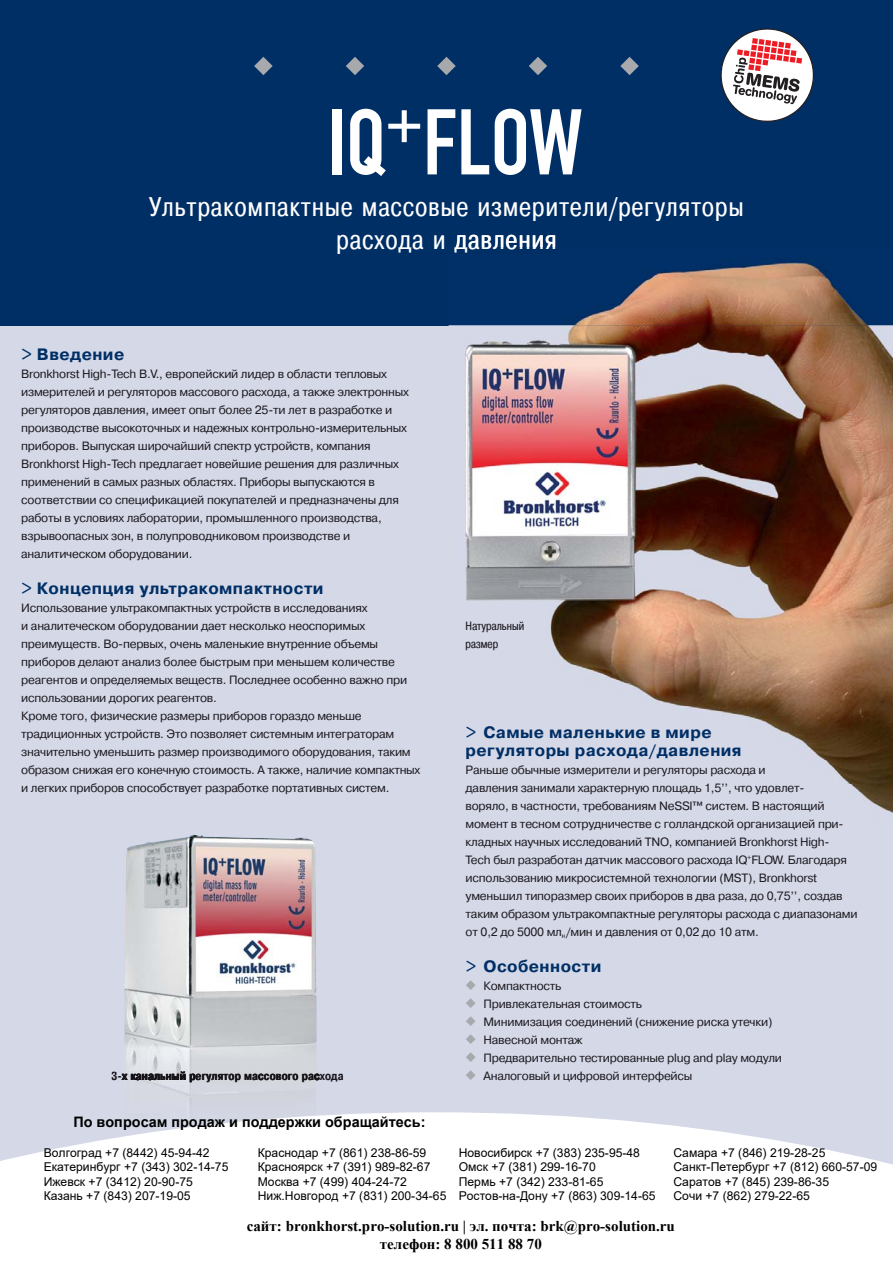
<style>
.page{position:relative;width:893px;height:1263px;background:#fff}
.page>*{position:absolute;margin:0;border:0;box-sizing:border-box;transform-origin:0 0}
.t1{font:91.5px "DIN Engschrift Std";color:#fff}
.t2{font:27px/33px "Pragmatica Cond C";letter-spacing:.05em;color:#fff;text-align:center}
.t3{font:700 16.5px/18px "Pragmatica C";letter-spacing:.025em;color:#002f66}
.t4{font:700 15px/18px "Times New Roman";color:#000;text-align:center}
.t5{font:700 14.4px "Arial";color:#000}
.t6{font:12.15px/14.5px "Arial";color:#000}
.t7{font:12px/18px "Pragmatica C";letter-spacing:-.02em;color:#1b171d}
.t8{font:700 12px "Pragmatica Cond C";letter-spacing:.01em;color:#181619}
.t9{font:12px/18px "Pragmatica Cond C";letter-spacing:.01em;color:#1b171d}
.s1{color:#1b171d}
.s2{color:#1b171b}
.s3{color:#1a171a}
.s4{color:#1c191c}
.s5{color:#1d1a1d}
.s6{color:#181519}
</style>
<div class="page">
<div style="left:0;top:293px;width:893px;height:970px;background:#d4d8e7"></div>
<div style="left:0;top:0;width:893px;height:325px;background:#002f66"></div>
<svg style="left:254px;top:57px;width:19px;height:18px"></svg>
<svg style="left:346px;top:57px;width:18px;height:18px"></svg>
<svg style="left:437px;top:57px;width:19px;height:18px"></svg>
<svg style="left:529px;top:57px;width:18px;height:18px"></svg>
<svg style="left:620px;top:57px;width:19px;height:18px"></svg>
<img style="left:124px;top:835px;width:193px;height:272px">
<img style="left:124px;top:1071px;width:193px;height:11px">
<img style="left:449px;top:259px;width:444px;height:554px">
<svg style="left:720px;top:28px;width:94px;height:94px"></svg>
<img style="left:467px;top:765px;width:299px;height:11px">
<img style="left:466px;top:784px;width:337px;height:10px">
<img style="left:466px;top:801px;width:358px;height:11px">
<svg style="left:0;top:1112px;width:893px;height:151px;background:#fafafc"></svg>
<img style="left:466px;top:622px;width:58px;height:10px">
<img style="left:466px;top:642px;width:32px;height:8px">
<h1 class="t1" style="left:328px;top:109px;width:257px">IQ<sup>+</sup>FLOW</h1>
<h2 class="t2" style="left:149px;top:193px;width:595px">Ультракомпактные массовые измерители/регуляторы расхода и давления</h2>
<h3 class="t3" style="left:21px;top:347px;width:105px">&gt; Введение</h3>
<p class="t7" style="left:21px;top:366px;width:389px">Bronkhorst High-Tech B.V., европейский лидер в области тепловых измерителей и регуляторов массового расхода, а также электронных регуляторов давления, имеет опыт более 25-ти лет в разработке и производстве высокоточных и надежных контрольно-измерительных приборов. Выпуская широчайший спектр устройств, компания Bronkhorst High-Tech предлагает новейшие решения для различных применений в самых разных областях. Приборы выпускаются в соответствии со спецификацией покупателей и предназначены для работы в условиях лаборатории, промышленного производства, взрывоопасных зон, в полупроводниковом производстве и аналитическом оборудовании.</p>
<h3 class="t3" style="left:21px;top:581px;width:304px">&gt; Концепция ультракомпактности</h3>
<p class="t7" style="left:21px;top:600px;width:401px">Использование ультракомпактных устройств в исследованиях<br>и аналитеческом оборудовании дает несколько неоспоримых преимуществ. Во-первых, очень маленькие внутренние объемы приборов делают анализ более быстрым при меньшем количестве реагентов и определяемых веществ. Последнее особенно важно при использовании дорогих реагентов.<br>Кроме того, физические размеры приборов гораздо меньше традиционных устройств. Это позволяет системным интеграторам значительно уменьшить размер производимого оборудования, таким образом снижая его конечную стоимость. А также, наличие компактных и легких приборов способствует разработке портативных систем.</p>
<p class="t8" style="left:111px;top:1072px;width:234px"><span class="s1">3-</span><span class="s2">х</span> <span class="s3">ка</span><span class="s4">нал</span><span class="s5">ьный</span> регулятор массового ра<span class="s6">с</span><span class="s1">хода</span></p>
<p class="t9" style="left:466px;top:618px;width:60px">Натуральный размер</p>
<h3 class="t3" style="left:466px;top:725px;width:277px">&gt; Самые маленькие в мире регуляторы расхода/давления</h3>
<p class="t7" style="left:466px;top:762px;width:393px">Раньше обычные измерители и регуляторы расхода и<br>давления занимали характерную площадь 1,5’’, что удовлет-<br>воряло, в частности, требованиям NeSSI™ систем. В настоящий момент в тесном сотрудничестве с голландской организацией при&shy;кладных научных исследований TNO, компанией Bronkhorst High-Tech был разработан датчик массового расхода IQ<sup>+</sup>FLOW. Благодаря использованию микросистемной технологии (MST), Bronkhorst уменьшил типоразмер своих приборов в два раза, до 0,75’’, создав таким образом ультракомпактные регуляторы расхода с диапазонами от 0,2 до 5000 мл<sub>н</sub>/мин и давления от 0,02 до 10 атм.</p>
<h3 class="t3" style="left:466px;top:959px;width:137px">&gt; Особенности</h3>
<p class="t7" style="left:483px;top:978px;width:300px">Компактность<br>Привлекательная стоимость<br>Минимизация соединений (снижение риска утечки)<br>Навесной монтаж<br>Предварительно тестированные plug and play модули<br>Аналоговый и цифровой интерфейсы</p>
<p class="t5" style="left:73px;top:1113px;width:354px">По вопросам продаж и поддержки обращайтесь:</p>
<p class="t6" style="left:44px;top:1145px;width:186px">Волгоград +7 (8442) 45-94-42<br>Екатеринбург +7 (343) 302-14-75<br>Ижевск +7 (3412) 20-90-75<br>Казань +7 (843) 207-19-05</p>
<p class="t6" style="left:258px;top:1145px;width:190px">Краснодар +7 (861) 238-86-59<br>Красноярск +7 (391) 989-82-67<br>Москва +7 (499) 404-24-72<br>Ниж.Новгород +7 (831) 200-34-65</p>
<p class="t6" style="left:459px;top:1145px;width:198px">Новосибирск +7 (383) 235-95-48<br>Омск +7 (381) 299-16-70<br>Пермь +7 (342) 233-81-65<br>Ростов-на-Дону +7 (863) 309-14-65</p>
<p class="t6" style="left:673px;top:1145px;width:205px">Самара +7 (846) 219-28-25<br>Санкт-Петербург +7 (812) 660-57-09<br>Саратов +7 (845) 239-86-35<br>Сочи +7 (862) 279-22-65</p>
<p class="t4" style="left:247px;top:1216px;width:430px">сайт: bronkhorst.pro-solution.ru | эл. почта: brk@pro-solution.ru телефон: 8 800 511 88 70</p>
</div>
